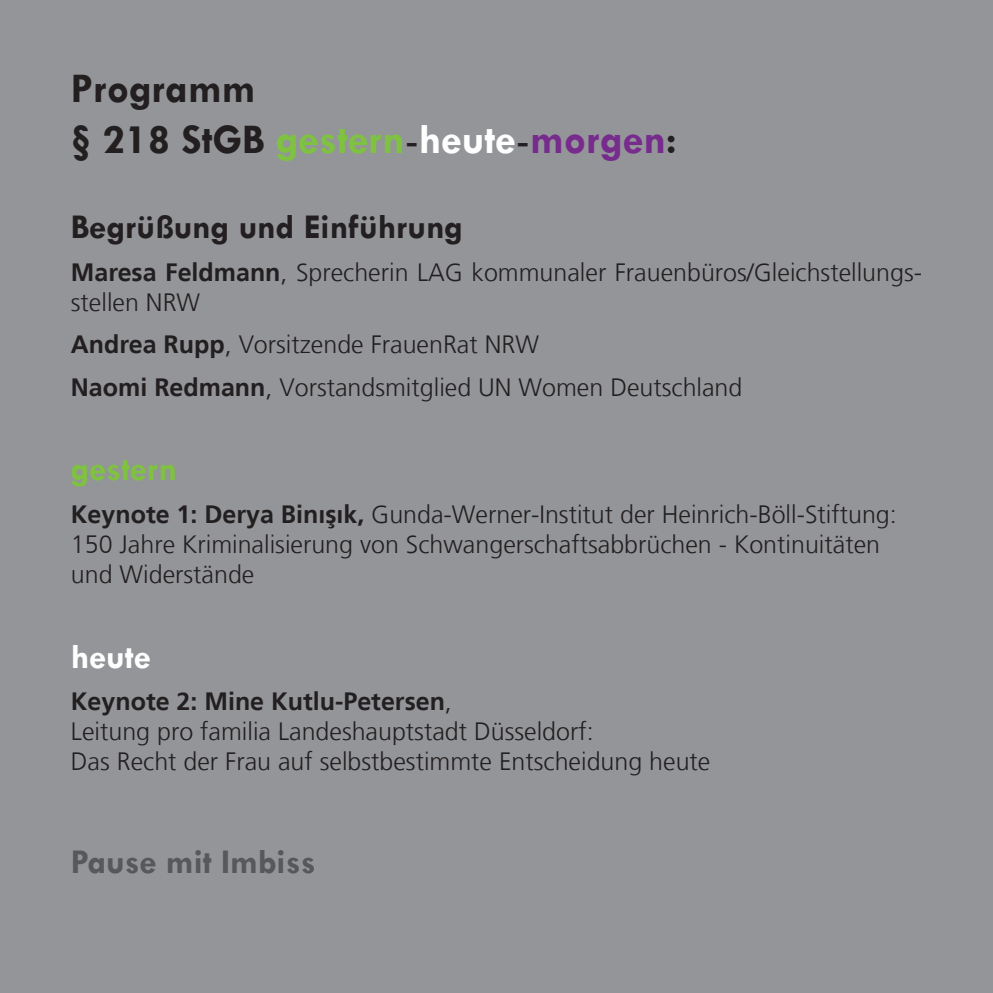
<style>
.page{position:relative;width:993px;height:993px;background:#fff}
.page>*{position:absolute;margin:0;border:0;box-sizing:border-box;transform-origin:0 0}
.t1{font:700 42.5px/51px "Tw Cen";color:#231f20}
.t2{font:700 35px "Tw Cen";color:#231f20}
.t3{font:700 35px "Tw Cen";color:#57585a}
.t4{font:700 35px "Tw Cen";color:#7fc241}
.t5{font:700 35px "Tw Cen";color:#fff}
.t6{font:300 25px/30px "Frutiger";color:#231f20}
.t7{font:700 25px "Frutiger";color:#231f20}
.s1{color:#7fc241}
.s2{font-weight:400}
.s3{color:#fff}
.s4{color:#762b8d}
.s5{font-weight:700}
</style>
<div class="page">
<div style="left:0;top:0;width:992px;height:992px;background:#939598"></div>
<h1 class="t1" style="left:71px;top:62px;width:607px">Programm<br>§ 218 StGB <span class="s1">gestern</span><span class="s2">-</span><span class="s3">heute</span><span class="s2">-</span><span class="s4">morgen</span>:</h1>
<h2 class="t2" style="left:71px;top:206px;width:393px">Begrüßung und Einführung</h2>
<p class="t6" style="left:71px;top:257px;width:852px"><span class="s5">Maresa Feldmann</span>, Sprecherin LAG kommunaler Frauenbüros/Gleichstellungs&shy;stellen NRW</p>
<p class="t6" style="left:71px;top:323px;width:672px;line-height:42.5px"><span class="s5">Andrea Rupp</span>, Vorsitzende FrauenRat NRW<br><span class="s5">Naomi Redmann</span>, Vorstandsmitglied UN Women Deutschland</p>
<h2 class="t4" style="left:71px;top:448px;width:107px">gestern</h2>
<p class="t6" style="left:71px;top:499px;width:827px"><span class="s5">Keynote 1: Derya Binisik,</span> Gunda-Werner-Institut der Heinrich-Böll-Stiftung:<br>150 Jahre Kriminalisierung von Schwangerschaftsabbrüchen - Kontinuitäten und Widerstände</p>
<p class="t7" style="left:326px;top:499px;width:8px">¸</p>
<h2 class="t5" style="left:71px;top:635px;width:81px">heute</h2>
<p class="t6" style="left:71px;top:686px;width:640px"><span class="s5">Keynote 2: Mine Kutlu-Petersen</span>,<br>Leitung pro familia Landeshauptstadt Düsseldorf:<br>Das Recht der Frau auf selbstbestimmte Entscheidung heute</p>
<h2 class="t3" style="left:71px;top:840px;width:246px">Pause mit Imbiss</h2>
</div>
